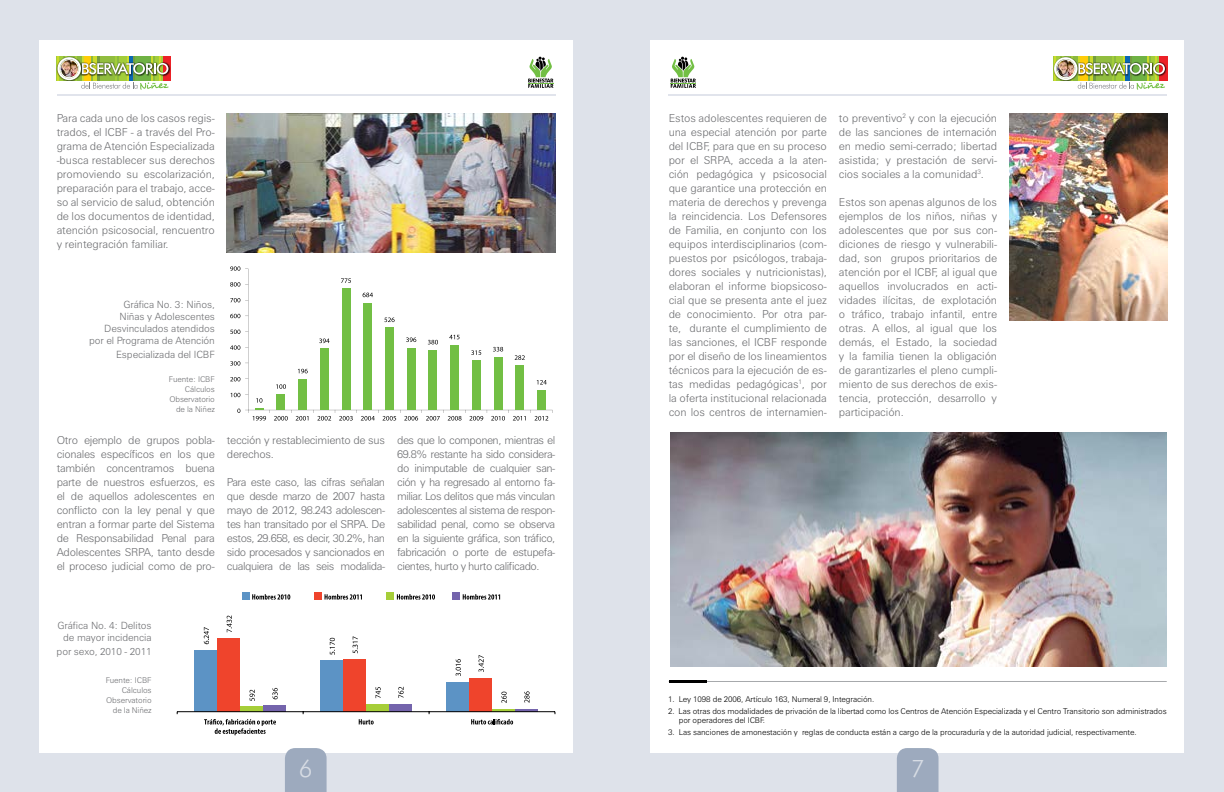
<style>
.page{position:relative;width:1224px;height:792px;background:#fff}
.page>*{position:absolute;margin:0;border:0;box-sizing:border-box;transform-origin:0 0}
.t1{font:300 24px "Futura BT";color:#d7dce4}
.t2{font:300 11px/14px "Zurich BT";letter-spacing:-.01em;color:#6d6e71;text-align:justify}
.t3{font:300 10px/12px "Zurich BT";letter-spacing:-.01em;color:#6d6e71;text-align:right}
.t4{font:300 8px/9.6px "Zurich BT";letter-spacing:-.01em;color:#000}
.t5{font:300 8px/10px "Zurich BT";letter-spacing:-.01em;color:#6d6e71;text-align:right}
</style>
<div class="page">
<div style="left:612px;top:0;width:612px;height:792px;background:#dee2ea"></div>
<div style="left:651px;top:40px;width:533px;height:713px;background:#fff"></div>
<div style="left:897px;top:748px;width:42px;height:44px;background:#9daabe"></div>
<div style="left:0;top:0;width:612px;height:792px;background:#dee2ea"></div>
<div style="left:39px;top:40px;width:534px;height:713px;background:#fff"></div>
<hr style="left:57px;top:94px;width:498px;height:2px;background:#e1e4ec">
<svg style="left:162px;top:57px;width:9px;height:24px"></svg>
<img style="left:57px;top:57px;width:112px;height:33px">
<svg style="left:528px;top:57px;width:25px;height:31px"></svg>
<hr style="left:669px;top:94px;width:498px;height:2px;background:#e1e4ec">
<div style="left:1159px;top:57px;width:8px;height:24px;background:#ec2127"></div>
<img style="left:1165px;top:65px;width:2px;height:9px">
<img style="left:1053px;top:57px;width:112px;height:33px">
<svg style="left:671px;top:57px;width:25px;height:31px"></svg>
<div style="left:285px;top:748px;width:42px;height:44px;background:#9daabe"></div>
<img style="left:227px;top:113px;width:328px;height:140px">
<hr style="left:669px;top:681px;width:498px;height:1px;background:#a7a9ac">
<hr style="left:669px;top:680px;width:38px;height:3px;background:#000">
<img style="left:670px;top:433px;width:497px;height:233px">
<img style="left:1009px;top:113px;width:158px;height:207px">
<svg style="left:230px;top:266px;width:323px;height:155px"></svg>
<svg style="left:204px;top:627px;width:5px;height:17px"></svg>
<svg style="left:330px;top:638px;width:5px;height:17px"></svg>
<svg style="left:456px;top:659px;width:5px;height:17px"></svg>
<svg style="left:227px;top:616px;width:5px;height:16px"></svg>
<svg style="left:353px;top:636px;width:5px;height:17px"></svg>
<svg style="left:479px;top:655px;width:5px;height:17px"></svg>
<svg style="left:250px;top:690px;width:5px;height:11px"></svg>
<svg style="left:376px;top:687px;width:5px;height:11px"></svg>
<svg style="left:501px;top:692px;width:6px;height:11px"></svg>
<svg style="left:272px;top:688px;width:6px;height:11px"></svg>
<svg style="left:398px;top:687px;width:6px;height:11px"></svg>
<svg style="left:524px;top:691px;width:6px;height:12px"></svg>
<div style="left:446px;top:682px;width:23px;height:30px;background:#5c93c5"></div>
<div style="left:469px;top:678px;width:23px;height:34px;background:#ef442c"></div>
<hr style="left:492px;top:709px;width:23px;height:3px;background:#a6ce39">
<hr style="left:515px;top:709px;width:23px;height:3px;background:#7464ac">
<div style="left:320px;top:661px;width:23px;height:51px;background:#5c93c5"></div>
<div style="left:343px;top:659px;width:23px;height:53px;background:#ef442c"></div>
<div style="left:366px;top:704px;width:23px;height:8px;background:#a6ce39"></div>
<div style="left:389px;top:704px;width:23px;height:8px;background:#7464ac"></div>
<div style="left:194px;top:650px;width:23px;height:62px;background:#5c93c5"></div>
<div style="left:217px;top:638px;width:23px;height:74px;background:#ef442c"></div>
<div style="left:240px;top:706px;width:23px;height:6px;background:#a6ce39"></div>
<div style="left:263px;top:705px;width:23px;height:7px;background:#7464ac"></div>
<svg style="left:204px;top:719px;width:72px;height:16px"></svg>
<svg style="left:359px;top:719px;width:15px;height:6px"></svg>
<svg style="left:471px;top:719px;width:42px;height:6px"></svg>
<div style="left:242px;top:593px;width:7px;height:7px;background:#5c93c5"></div>
<svg style="left:252px;top:594px;width:38px;height:6px"></svg>
<div style="left:314px;top:593px;width:8px;height:7px;background:#ef442c"></div>
<svg style="left:325px;top:594px;width:37px;height:6px"></svg>
<div style="left:387px;top:593px;width:7px;height:7px;background:#a6ce39"></div>
<svg style="left:397px;top:594px;width:38px;height:6px"></svg>
<div style="left:453px;top:593px;width:7px;height:7px;background:#7464ac"></div>
<svg style="left:463px;top:594px;width:37px;height:6px"></svg>
<hr style="left:177px;top:711px;width:378px;height:1px;background:#000">
<p class="t2" style="left:57px;top:111px;width:160px">Para cada uno de los casos regis&shy;trados, el ICBF - a través del Pro&shy;grama de Atención Especializada -busca restablecer sus derechos promoviendo su escolarización, preparación para el trabajo, acce&shy;so al servicio de salud, obtención de los documentos de identidad, atención psicosocial, rencuentro y reintegración familiar.</p>
<p class="t3" style="left:89px;top:298px;width:127px">Gráfica No. 3: Niños,<br>Niñas y Adolescentes<br>Desvinculados atendidos por el Programa de Atención</p>
<p class="t3" style="left:116px;top:348px;width:100px">Especializada del ICBF</p>
<p class="t5" style="left:169px;top:374px;width:47px">Fuente: ICBF<br>Cálculos<br>Observatorio de la Niñez</p>
<p class="t2" style="left:57px;top:433px;width:160px">Otro ejemplo de grupos pobla&shy;cionales específicos en los que también concentramos buena parte de nuestros esfuerzos, es el de aquellos adolescentes en conflicto con la ley penal y que entran a formar parte del Sistema de Responsabilidad Penal para Adolescentes SRPA, tanto desde el proceso judicial como de pro-</p>
<p class="t2" style="left:227px;top:433px;width:160px">tección y restablecimiento de sus derechos.</p>
<p class="t2" style="left:227px;top:475px;width:160px">Para este caso, las cifras señalan que desde marzo de 2007 hasta mayo de 2012, 98.243 adolescen&shy;tes han transitado por el SRPA. De estos, 29.658, es decir, 30.2%, han sido procesados y sancionados en cualquiera de las seis modalida-</p>
<p class="t2" style="left:397px;top:433px;width:160px">des que lo componen, mientras el 69.8% restante ha sido considera&shy;do inimputable de cualquier san&shy;ción y ha regresado al entorno fa&shy;miliar. Los delitos que más vinculan adolescentes al sistema de respon&shy;sabilidad penal, como se observa en la siguiente gráfica, son tráfico, fabricación o porte de estupefa&shy;cientes, hurto y hurto calificado.</p>
<p class="t3" style="left:58px;top:620px;width:96px;text-align:center">Gráfica No. 4: Delitos de mayor incidencia</p>
<p class="t3" style="left:57px;top:646px;width:97px">por sexo, 2010 - 2011</p>
<p class="t5" style="left:106px;top:676px;width:47px">Fuente: ICBF<br>Cálculos<br>Observatorio de la Niñez</p>
<p class="t2" style="left:669px;top:111px;width:160px">Estos adolescentes requieren de una especial atención por parte del ICBF, para que en su proceso por el SRPA, acceda a la aten&shy;ción pedagógica y psicosocial que garantice una protección en materia de derechos y prevenga la reincidencia. Los Defensores de Familia, en conjunto con los equipos interdisciplinarios (com&shy;puestos por psicólogos, trabaja&shy;dores sociales y nutricionistas), elaboran el informe biopsicoso&shy;cial que se presenta ante el juez de conocimiento. Por otra par&shy;te, durante el cumplimiento de las sanciones, el ICBF responde por el diseño de los lineamientos técnicos para la ejecución de es&shy;tas medidas pedagógicas<sup>1</sup>, por la oferta institucional relacionada con los centros de internamien-</p>
<p class="t2" style="left:839px;top:111px;width:160px">to preventivo<sup>2</sup> y con la ejecución de las sanciones de internación en medio semi-cerrado; libertad asistida; y prestación de servi&shy;cios sociales a la comunidad<sup>3</sup>.</p>
<p class="t2" style="left:839px;top:195px;width:160px">Estos son apenas algunos de los ejemplos de los niños, niñas y adolescentes que por sus con&shy;diciones de riesgo y vulnerabili&shy;dad, son grupos prioritarios de atención por el ICBF, al igual que aquellos involucrados en acti&shy;vidades ilícitas, de explotación o tráfico, trabajo infantil, entre otras. A ellos, al igual que los demás, el Estado, la sociedad y la familia tienen la obligación de garantizarles el pleno cumpli&shy;miento de sus derechos de exis&shy;tencia, protección, desarrollo y participación.</p>
<p class="t4" style="left:668px;top:694px;width:208px">1. Ley 1098 de 2006, Artículo 163, Numeral 9, Integración.</p>
<p class="t4" style="left:679px;top:706px;width:489px;text-indent:-11px">2. Las otras dos modalidades de privación de la libertad como los Centros de Atención Especializada y el Centro Transitorio son administrados por operadores del ICBF.</p>
<p class="t4" style="left:668px;top:727px;width:470px">3. Las sanciones de amonestación y reglas de conducta están a cargo de la procuraduría y de la autoridad judicial, respectivamente.</p>
<h1 class="t1" style="left:299px;top:753px;width:15px">6</h1>
<h1 class="t1" style="left:911px;top:753px;width:15px">7</h1>
</div>
